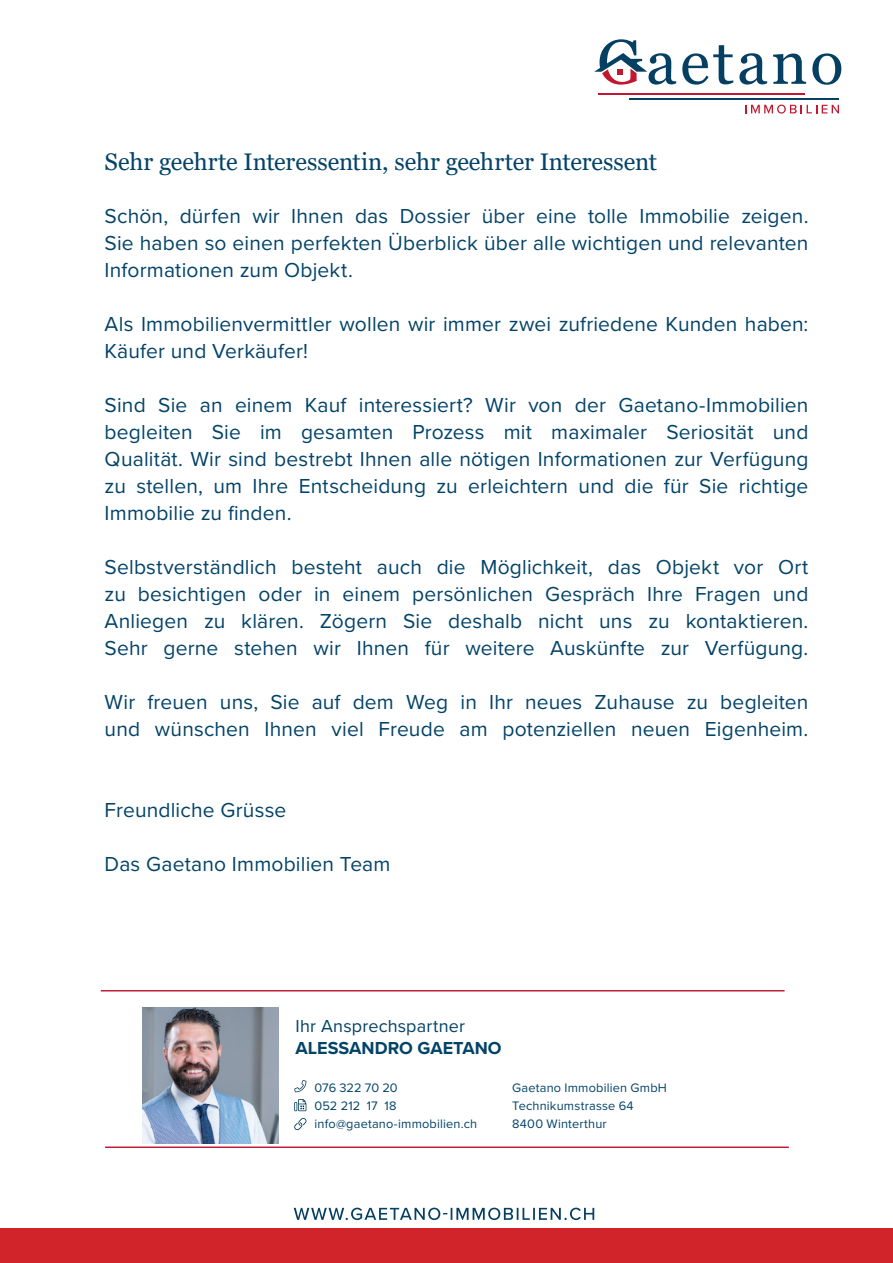
<style>
.page{position:relative;width:893px;height:1263px;background:#fff}
.page>*{position:absolute;margin:0;border:0;box-sizing:border-box;transform-origin:0 0}
.t1{font:24px "Georgia";letter-spacing:-.005em;color:#034368}
.t2{font:21px/27px "Proxima Nova";letter-spacing:.01em;color:#034368;text-align:justify}
.t3{font:18px "Proxima Nova";letter-spacing:.01em;color:#034368}
.t4{font:700 18px "Proxima Nova";color:#034368}
.t5{font:12.75px/18px "Proxima Nova";letter-spacing:.015em;color:#034368}
</style>
<div class="page">
<hr style="left:101px;top:990px;width:684px;height:1px;background:#c21e3a">
<hr style="left:105px;top:1146px;width:684px;height:2px;background:#c21e3a">
<img style="left:142px;top:1007px;width:137px;height:136px">
<svg style="left:294px;top:1080px;width:12px;height:12px"></svg>
<svg style="left:294px;top:1099px;width:12px;height:12px"></svg>
<svg style="left:294px;top:1118px;width:12px;height:12px"></svg>
<svg style="left:682px;top:45px;width:51px;height:40px"></svg>
<svg style="left:739px;top:53px;width:28px;height:32px"></svg>
<svg style="left:773px;top:54px;width:33px;height:30px"></svg>
<svg style="left:812px;top:53px;width:29px;height:32px"></svg>
<svg style="left:745px;top:105px;width:94px;height:9px"></svg>
<hr style="left:598px;top:93px;width:207px;height:1px;background:#c21730">
<hr style="left:629px;top:98px;width:210px;height:1px;background:#054063">
<svg style="left:594px;top:39px;width:82px;height:46px"></svg>
<svg style="left:294px;top:1207px;width:300px;height:13px"></svg>
<div style="left:0;top:1229px;width:893px;height:34px;background:#d1232a"></div>
<p class="t1" style="left:105px;top:148px;width:554px">Sehr geehrte Interessentin, sehr geehrter Interessent</p>
<p class="t2" style="left:105px;top:201px;width:705px">Schön, dürfen wir Ihnen das Dossier über eine tolle Immobilie zeigen.<br>Sie haben so einen perfekten Überblick über alle wichtigen und relevanten Informationen zum Objekt.</p>
<p class="t2" style="left:105px;top:309px;width:705px">Als Immobilienvermittler wollen wir immer zwei zufriedene Kunden haben:<br>Käufer und Verkäufer!</p>
<p class="t2" style="left:105px;top:390px;width:705px">Sind Sie an einem Kauf interessiert? Wir von der Gaetano-Immobilien begleiten Sie im gesamten Prozess mit maximaler Seriosität und Qualität. Wir sind bestrebt Ihnen alle nötigen Informationen zur Verfügung zu stellen, um Ihre Entscheidung zu erleichtern und die für Sie richtige Immobilie zu finden.</p>
<p class="t2" style="left:105px;top:552px;width:705px">Selbstverständlich besteht auch die Möglichkeit, das Objekt vor Ort zu besichtigen oder in einem persönlichen Gespräch Ihre Fragen und Anliegen zu klären. Zögern Sie deshalb nicht uns zu kontaktieren.<br>Sehr gerne stehen wir Ihnen für weitere Auskünfte zur Verfügung.</p>
<p class="t2" style="left:105px;top:687px;width:705px">Wir freuen uns, Sie auf dem Weg in Ihr neues Zuhause zu begleiten und wünschen Ihnen viel Freude am potenziellen neuen Eigenheim.</p>
<p class="t2" style="left:105px;top:795px;width:183px">Freundliche Grüsse</p>
<p class="t2" style="left:105px;top:849px;width:287px">Das Gaetano Immobilien Team</p>
<p class="t3" style="left:296px;top:1013px;width:171px">Ihr Ansprechspartner</p>
<p class="t4" style="left:296px;top:1034px;width:208px">ALESSANDRO GAETANO</p>
<p class="t5" style="left:314px;top:1078px;width:164px">076 322 70 20<br>052 212 17 18 info@gaetano-immobilien.ch</p>
<p class="t5" style="left:512px;top:1078px;width:156px">Gaetano Immobilien GmbH<br>Technikumstrasse 64<br>8400 Winterthur</p>
</div>
